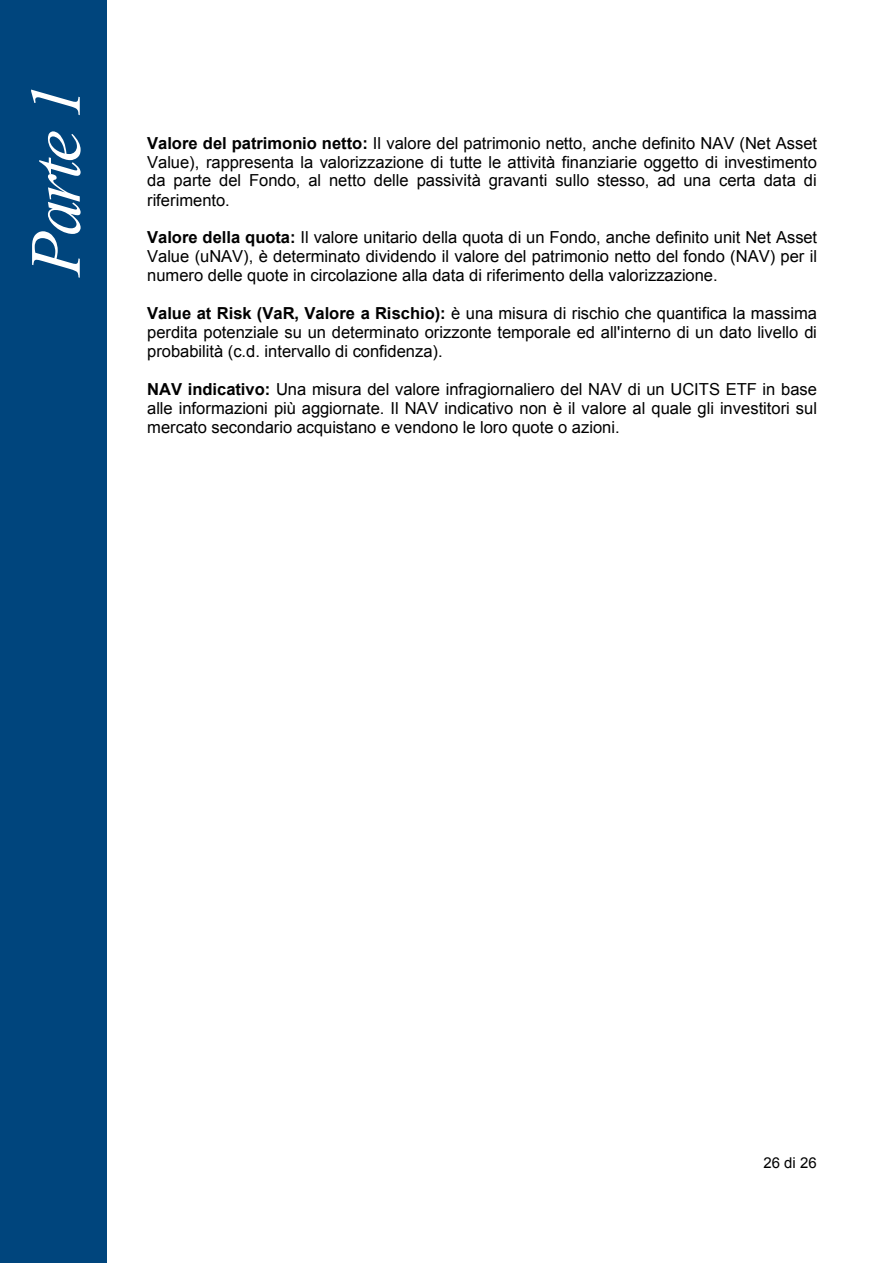
<style>
.page{position:relative;width:893px;height:1263px;background:#fff}
.page>*{position:absolute;margin:0;border:0;box-sizing:border-box;transform-origin:0 0}
.t1{font:italic 72px "Times New Roman";color:#fff}
.t2{font:16.5px/19px "Arial";color:#000;text-align:justify}
.t3{font:15px "Arial";color:#000}
.s1{font-weight:700}
</style>
<div class="page">
<div style="left:0;top:0;width:106px;height:1263px;background:#00457d"></div>
<h1 class="t1" style="left:6px;top:276px;width:194px;rotate:-90deg">Parte 1</h1>
<p class="t2" style="left:147px;top:134px;width:671px"><span class="s1">Valore del patrimonio netto:</span> Il valore del patrimonio netto, anche definito NAV (Net Asset Value), rappresenta la valorizzazione di tutte le attività finanziarie oggetto di investimento da parte del Fondo, al netto delle passività gravanti sullo stesso, ad una certa data di riferimento.</p>
<p class="t2" style="left:147px;top:228px;width:671px"><span class="s1">Valore della quota:</span> Il valore unitario della quota di un Fondo, anche definito unit Net Asset Value (uNAV), è determinato dividendo il valore del patrimonio netto del fondo (NAV) per il numero delle quote in circolazione alla data di riferimento della valorizzazione.</p>
<p class="t2" style="left:147px;top:304px;width:671px"><span class="s1">Value at Risk (VaR, Valore a Rischio):</span> è una misura di rischio che quantifica la massima perdita potenziale su un determinato orizzonte temporale ed all'interno di un dato livello di probabilità (c.d. intervallo di confidenza).</p>
<p class="t2" style="left:147px;top:380px;width:671px"><span class="s1">NAV indicativo:</span> Una misura del valore infragiornaliero del NAV di un UCITS ETF in base alle informazioni più aggiornate. Il NAV indicativo non è il valore al quale gli investitori sul mercato secondario acquistano e vendono le loro quote o azioni.</p>
<p class="t3" style="left:763px;top:1153px;width:55px">26 di 26</p>
</div>
